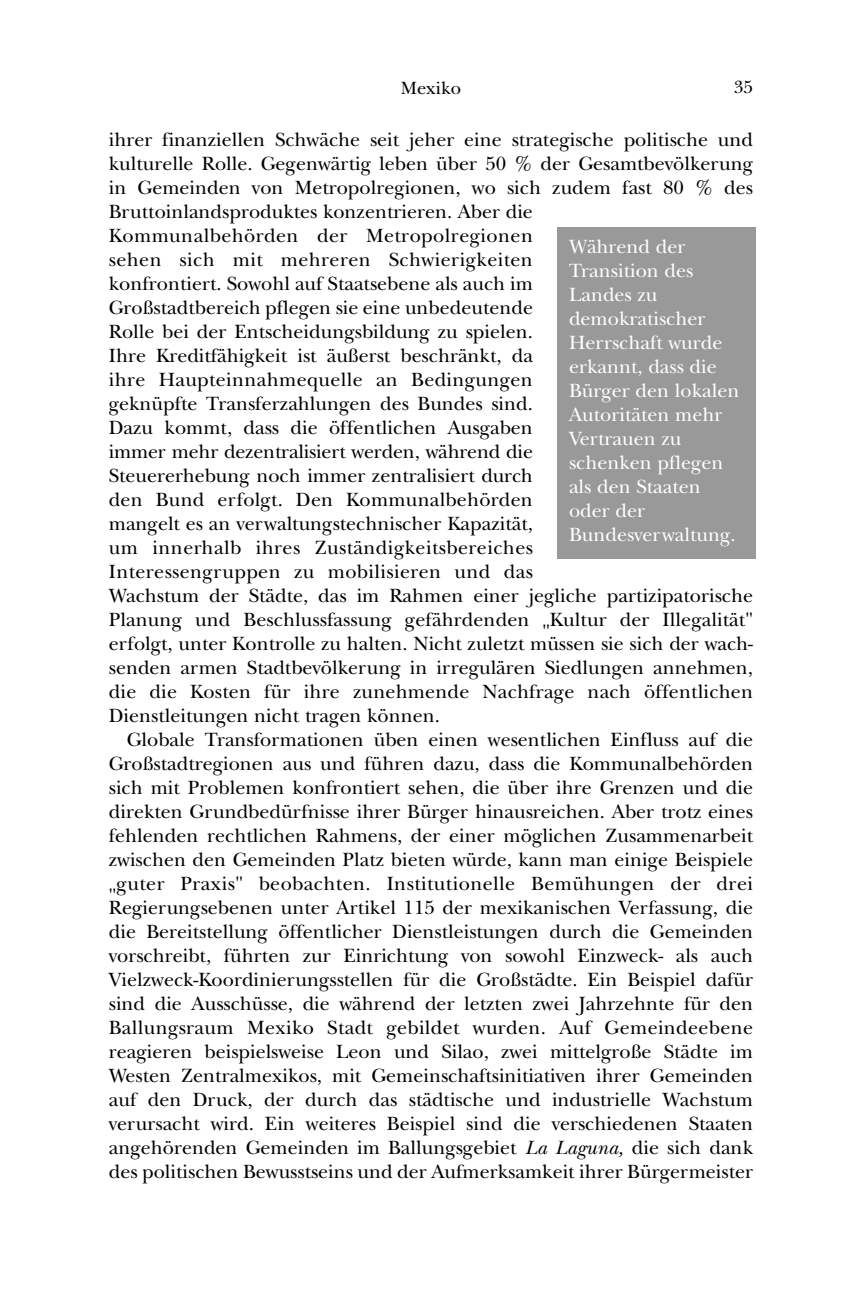
<style>
.page{position:relative;width:860px;height:1299px;background:#fff}
.page>*{position:absolute;margin:0;border:0;box-sizing:border-box;transform-origin:0 0}
.t1{font:20px/24px "New Baskerville";color:#000;text-align:justify}
.t2{font:20px/24px "New Baskerville";color:#fff}
.t3{font:18.4px "New Baskerville";color:#000}
.s1{font-style:italic}
</style>
<div class="page">
<div style="left:557px;top:227px;width:199px;height:332px;background:#999"></div>
<p class="t3" style="left:401px;top:81px;width:62px">Mexiko</p>
<p class="t3" style="left:734px;top:81px;width:21px">35</p>
<p class="t1" style="left:109px;top:130px;width:646px;text-align:left">ihrer finanziellen Schwäche seit jeher eine strategische politische und kulturelle Rolle. Gegenwärtig leben über 50 % der Gesamtbevölkerung in Gemeinden von Metropolregionen, wo sich zudem fast 80 % des Bruttoinlandsproduktes konzentrieren. Aber die<br>Kommunalbehörden der Metropolregionen<br>sehen sich mit mehreren Schwierigkeiten<br>konfrontiert. Sowohl auf Staatsebene als auch im<br>Großstadtbereich pflegen sie eine unbedeutende<br>Rolle bei der Entscheidungsbildung zu spielen.<br>Ihre Kreditfähigkeit ist äußerst beschränkt, da<br>ihre Haupteinnahmequelle an Bedingungen<br>geknüpfte Transferzahlungen des Bundes sind.<br>Dazu kommt, dass die öffentlichen Ausgaben<br>immer mehr dezentralisiert werden, während die<br>Steuererhebung noch immer zentralisiert durch<br>den Bund erfolgt. Den Kommunalbehörden<br>mangelt es an verwaltungstechnischer Kapazität,<br>um innerhalb ihres Zuständigkeitsbereiches<br>Interessengruppen zu mobilisieren und das<br>Wachstum der Städte, das im Rahmen einer jegliche partizipatorische Planung und Beschlussfassung gefährdenden</p>
<p class="t2" style="left:569px;top:237px;width:172px">Während der<br>Transition des<br>Landes zu demokratischer<br>Herrschaft wurde erkannt, dass die<br>Bürger den lokalen<br>Autoritäten mehr<br>Vertrauen zu schenken pflegen als den Staaten oder der<br>Bundesverwaltung.</p>
<p class="t1" style="left:109px;top:610px;width:646px;text-indent:441px">Kultur der Illegalität" erfolgt, unter Kontrolle zu halten. Nicht zuletzt müssen sie sich der wach&shy;senden armen Stadtbevölkerung in irregulären Siedlungen annehmen, die die Kosten für ihre zunehmende Nachfrage nach öffentlichen Dienstleitungen nicht tragen können.</p>
<p class="t1" style="left:109px;top:730px;width:646px;text-indent:18px">Globale Transformationen üben einen wesentlichen Einfluss auf die Großstadtregionen aus und führen dazu, dass die Kommunalbehörden sich mit Problemen konfrontiert sehen, die über ihre Grenzen und die direkten Grundbedürfnisse ihrer Bürger hinausreichen. Aber trotz eines fehlenden rechtlichen Rahmens, der einer möglichen Zusammenarbeit zwischen den Gemeinden Platz bieten würde, kann man einige Beispiele</p>
<p class="t1" style="left:109px;top:886px;width:9px">"</p>
<p class="t1" style="left:542px;top:622px;width:9px">"</p>
<p class="t1" style="left:109px;top:874px;width:646px;text-align:center">guter Praxis" beobachten. Institutionelle Bemühungen der drei Regierungsebenen unter Artikel 115 der mexikanischen Verfassung, die die Bereitstellung öffentlicher Dienstleistungen durch die Gemeinden vorschreibt, führten zur Einrichtung von sowohl Einzweck- als auch Vielzweck-Koordinierungsstellen für die Großstädte. Ein Beispiel dafür sind die Ausschüsse, die während der letzten zwei Jahrzehnte für den Ballungsraum Mexiko Stadt gebildet wurden. Auf Gemeindeebene reagieren beispielsweise Leon und Silao, zwei mittelgroße Städte im Westen Zentralmexikos, mit Gemeinschaftsinitiativen ihrer Gemeinden auf den Druck, der durch das städtische und industrielle Wachstum verursacht wird. Ein weiteres Beispiel sind die verschiedenen Staaten angehörenden Gemeinden im Ballungsgebiet <span class="s1">La Laguna,</span> die sich dank des politischen Bewusstseins und der Aufmerksamkeit ihrer Bürgermeister</p>
</div>
